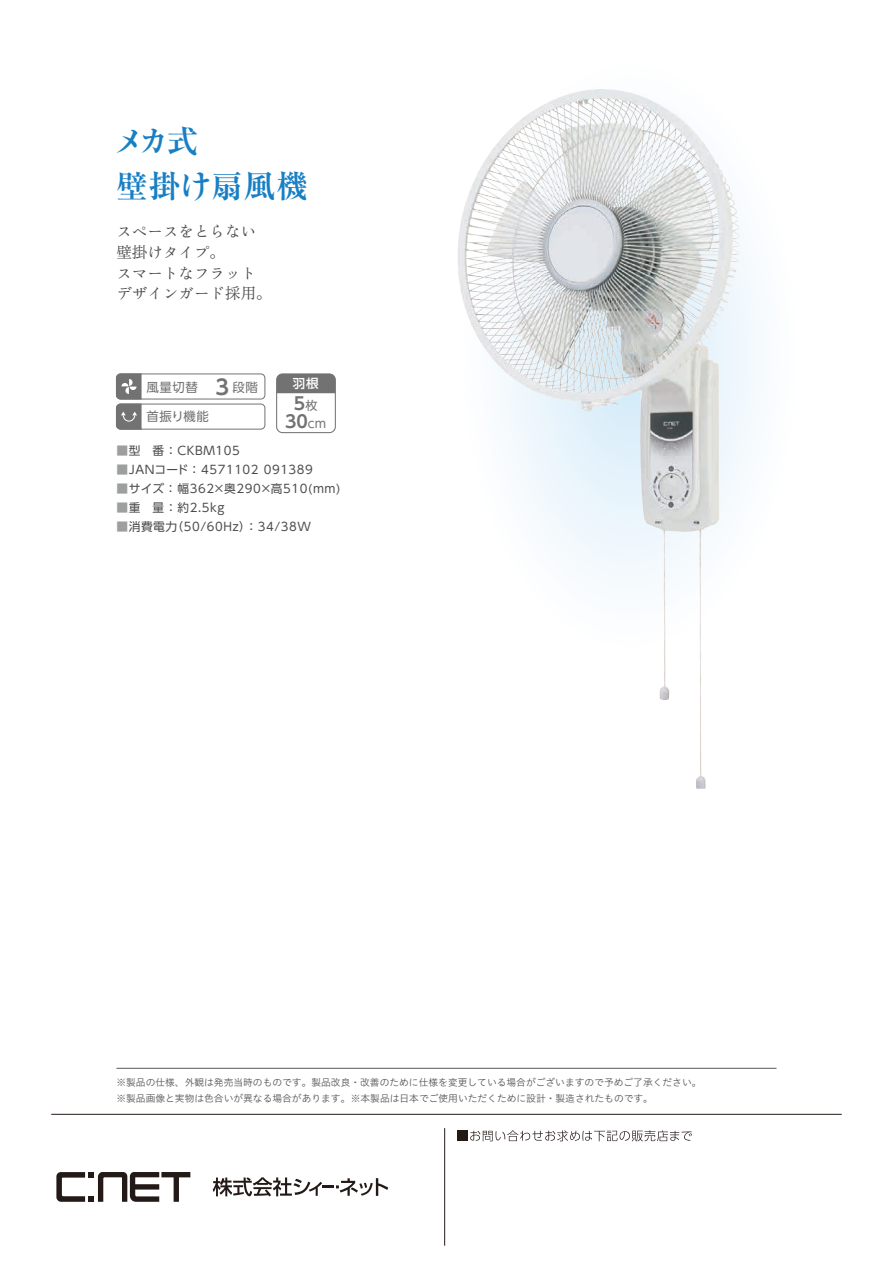
<style>
.page{position:relative;width:893px;height:1263px;background:#fff}
.page>*{position:absolute;margin:0;border:0;box-sizing:border-box;transform-origin:0 0}
.t1{font:700 31.5px/45px "Ryumin Pro";letter-spacing:-.005em;color:#197fc4}
.t2{font:700 17.25px "UD Shin Go Pro De";color:#727272}
.t3{font:15.6px/20.7px "Zen Old Mincho Regular 90 pv RKSJ H";color:#4d4a4a}
.t4{font:12.45px "UD Shin Go Pro";letter-spacing:.05em;color:#727272}
.t5{font:500 12.45px "UD Shin Go Pro";color:#fff}
.t6{font:11.7px "UD Shin Go Pro";letter-spacing:.05em;color:#4d4a4a}
.t7{font:9.75px/15.8px "Hiragino UD Sans Std N W3";color:#595857}
.s1{font-family:"UD Shin Go Pro De";font-weight:700;font-size:20.7px}
.s2{font-family:"UD Shin Go Pro";font-weight:400;font-size:12.15px}
.s3{color:#9d9e9e}
</style>
<div class="page">
<hr style="left:444px;top:1128px;width:1px;height:118px;background:#231916">
<hr style="left:51px;top:1114px;width:791px;height:1px;background:#231916">
<div style="left:457px;top:1131px;width:11px;height:10px;background:#231916"></div>
<svg style="left:470px;top:1130px;width:222px;height:11px"></svg>
<hr style="left:116px;top:1068px;width:660px;height:1px;background:#595857">
<svg style="left:669px;top:110px;width:89px;height:539px"></svg>
<img style="left:458px;top:89px;width:211px;height:611px">
<div style="left:276px;top:373px;width:60px;height:60px;border:1px solid #727272;border-radius:6px"></div>
<svg style="left:277px;top:374px;width:58px;height:19px"></svg>
<div style="left:116px;top:374px;width:149px;height:25px;border:1px solid #727272;border-radius:4px"></div>
<div style="left:116px;top:404px;width:149px;height:25px;border:1px solid #727272;border-radius:4px"></div>
<svg style="left:116px;top:373px;width:26px;height:57px"></svg>
<svg style="left:213px;top:1177px;width:175px;height:19px"></svg>
<svg style="left:56px;top:1172px;width:134px;height:30px"></svg>
<h1 class="t1" style="left:113px;top:117px;width:196px">メカ式<br>壁掛け扇風機</h1>
<h3 class="t3" style="left:116px;top:221px;width:157px">スペースをとらない壁掛けタイプ。<br>スマートなフラットデザインガード採用。</h3>
<p class="t4" style="left:146px;top:377px;width:113px">風量切替 <span class="s1">3</span> 段階</p>
<p class="t4" style="left:146px;top:406px;width:64px">首振り機能</p>
<p class="t5" style="left:293px;top:373px;width:27px">羽根</p>
<h2 class="t2" style="left:285px;top:408px;width:42px">30<span class="s2">cm</span></h2>
<h2 class="t2" style="left:294px;top:390px;width:25px">5<span class="s2">枚</span></h2>
<p class="t6" style="left:116px;top:441px;width:125px"><span class="s3">■</span>型 番 ：CKBM105</p>
<p class="t6" style="left:116px;top:460px;width:198px"><span class="s3">■</span>JANコード ：4571102 091389</p>
<p class="t6" style="left:116px;top:479px;width:226px"><span class="s3">■</span>サイズ ： 幅362×奥290×高510(mm)</p>
<p class="t6" style="left:116px;top:498px;width:110px"><span class="s3">■</span>重 量 ： 約2.5kg</p>
<p class="t6" style="left:116px;top:517px;width:196px"><span class="s3">■</span>消費電力（50/60Hz）： 34/38W</p>
<p class="t7" style="left:116px;top:1074px;width:586px">※製品の仕様、外観は発売当時のものです。製品改良・改善のために仕様を変更している場合がございますので予めご了承ください。※製品画像と実物は色合いが異なる場合があります。※本製品は日本でご使用いただくために設計・製造されたものです。</p>
</div>
